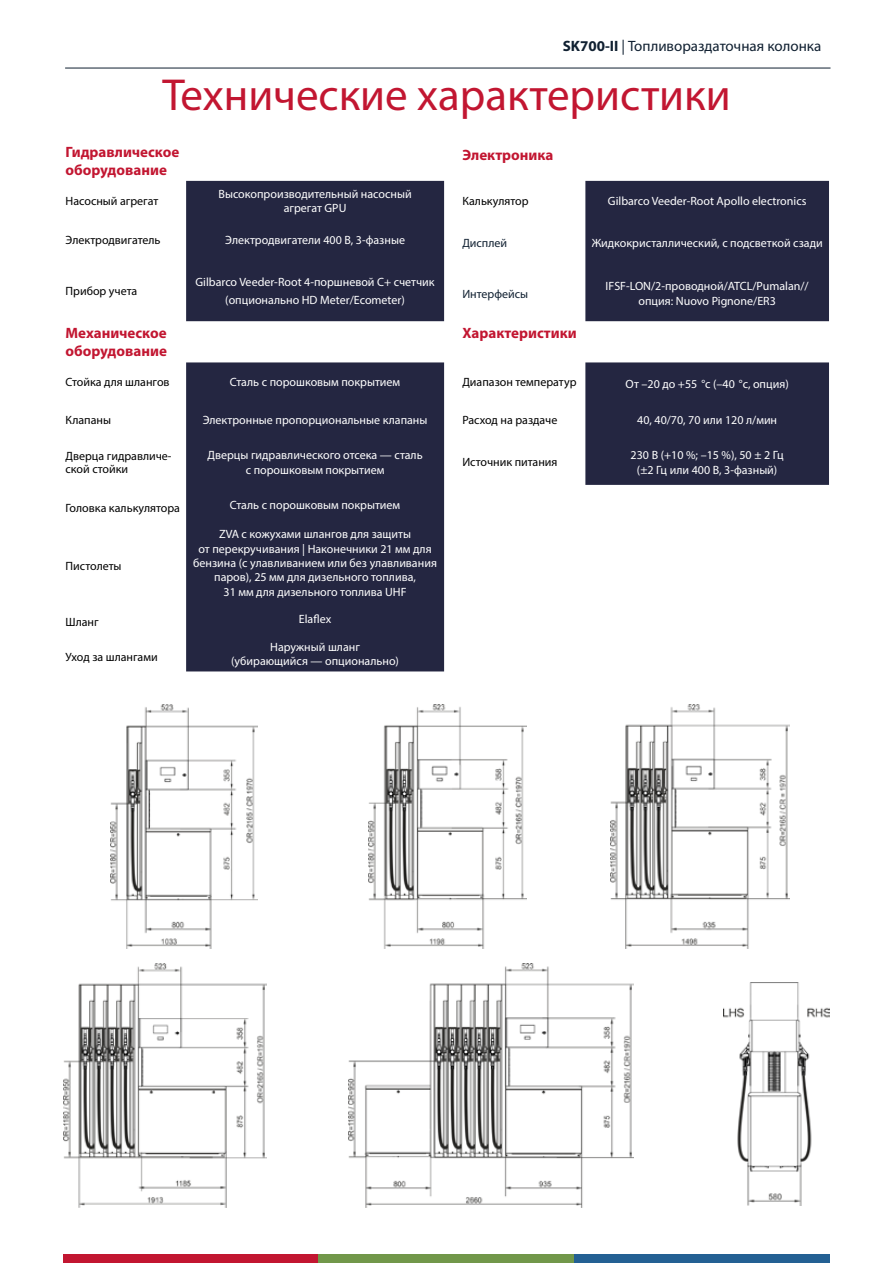
<style>
.page{position:relative;width:893px;height:1263px;background:#fff}
.page>*{position:absolute;margin:0;border:0;box-sizing:border-box;transform-origin:0 0}
.t1{font:45px "Myriad Pro";color:#c21631}
.t2{font:700 15px/18px "Myriad Pro";color:#c21631}
.t3{font:15px "Myriad Pro";color:#102031}
.t4{font:12px/14.4px "Myriad Pro";color:#fff;text-align:center}
.t5{font:12px/13.5px "Myriad Pro";color:#000}
.t6{font:12px "Myriad Pro";color:#102031}
.s1{font-weight:700}
</style>
<div class="page">
<div style="left:64px;top:1254px;width:255px;height:9px;background:#c21631"></div>
<div style="left:319px;top:1254px;width:255px;height:9px;background:#71974a"></div>
<div style="left:574px;top:1254px;width:255px;height:9px;background:#236093"></div>
<hr style="left:65px;top:68px;width:765px;height:1px;background:#102031">
<svg style="left:186px;top:181px;width:643px;height:490px;fill:#242641"></svg>
<img style="left:111px;top:705px;width:147px;height:244px">
<img style="left:369px;top:705px;width:157px;height:244px">
<img style="left:610px;top:705px;width:180px;height:244px">
<img style="left:64px;top:963px;width:203px;height:245px">
<img style="left:349px;top:964px;width:285px;height:244px">
<img style="left:724px;top:982px;width:105px;height:224px">
<p class="t3" style="left:563px;top:36px;width:260px"><span class="s1">SK700-II</span> | Топливораздаточная колонка</p>
<h1 class="t1" style="left:162px;top:67px;width:570px">Технические характеристики</h1>
<p class="t2" style="left:66px;top:142px;width:115px">Гидравлическое оборудование</p>
<p class="t2" style="left:462px;top:145px;width:93px">Электроника</p>
<p class="t5" style="left:66px;top:194px;width:94px">Насосный агрегат</p>
<p class="t4" style="left:219px;top:186px;width:195px">Высокопроизводительный насосный агрегат GPU</p>
<p class="t5" style="left:462px;top:194px;width:68px">Калькулятор</p>
<p class="t4" style="left:608px;top:193px;width:200px">Gilbarco Veeder-Root Apollo electronics</p>
<p class="t5" style="left:66px;top:233px;width:97px">Электродвигатель</p>
<p class="t4" style="left:225px;top:232px;width:181px">Электродвигатели 400 В, 3-фазные</p>
<p class="t6" style="left:462px;top:235px;width:46px">Дисплей</p>
<p class="t4" style="left:592px;top:235px;width:233px">Жидкокристаллический, с подсветкой сзади</p>
<p class="t5" style="left:66px;top:284px;width:73px">Прибор учета</p>
<p class="t4" style="left:196px;top:272px;width:241px;line-height:18px">Gilbarco Veeder-Root 4-поршневой C+ счетчик (опционально HD Meter/Ecometer)</p>
<p class="t6" style="left:462px;top:286px;width:67px">Интерфейсы</p>
<p class="t4" style="left:606px;top:279px;width:205px">IFSF-LON/2-проводной/ATCL/Pumalan// опция: Nuovo Pignone/ER3</p>
<p class="t2" style="left:66px;top:324px;width:103px">Механическое оборудование</p>
<p class="t2" style="left:462px;top:324px;width:116px">Характеристики</p>
<p class="t5" style="left:66px;top:375px;width:106px">Стойка для шлангов</p>
<p class="t4" style="left:230px;top:375px;width:172px">Сталь с порошковым покрытием</p>
<p class="t5" style="left:462px;top:375px;width:116px">Диапазон температур</p>
<p class="t4" style="left:626px;top:377px;width:165px">От –20 до +55 °c (–40 °c, опция)</p>
<p class="t5" style="left:66px;top:413px;width:47px">Клапаны</p>
<p class="t4" style="left:203px;top:413px;width:226px">Электронные пропорциональные клапаны</p>
<p class="t5" style="left:462px;top:413px;width:96px">Расход на раздаче</p>
<p class="t4" style="left:637px;top:413px;width:142px">40, 40/70, 70 или 120 л/мин</p>
<p class="t5" style="left:66px;top:449px;width:108px">Дверца гидравличе&shy;ской стойки</p>
<p class="t4" style="left:207px;top:448px;width:217px">Дверцы гидравлического отсека — сталь с порошковым покрытием</p>
<p class="t5" style="left:462px;top:455px;width:97px">Источник питания</p>
<p class="t4" style="left:631px;top:448px;width:155px">230 В (+10 %; –15 %), 50 ± 2 Гц (±2 Гц или 400 В, 3-фазный)</p>
<p class="t5" style="left:65px;top:501px;width:116px">Головка калькулятора</p>
<p class="t4" style="left:230px;top:497px;width:172px">Сталь с порошковым покрытием</p>
<p class="t5" style="left:65px;top:559px;width:58px">Пистолеты</p>
<p class="t4" style="left:193px;top:527px;width:245px">ZVA с кожухами шлангов для защиты<br>от перекручивания | Наконечники 21 мм для бензина (с улавливанием или без улавливания паров), 25 мм для дизельного топлива,<br>31 мм для дизельного топлива UHF</p>
<p class="t5" style="left:65px;top:615px;width:35px">Шланг</p>
<p class="t4" style="left:299px;top:612px;width:34px">Elaflex</p>
<p class="t5" style="left:65px;top:650px;width:94px">Уход за шлангами</p>
<p class="t4" style="left:231px;top:640px;width:169px">Наружный шланг (убирающийся — опционально)</p>
</div>
